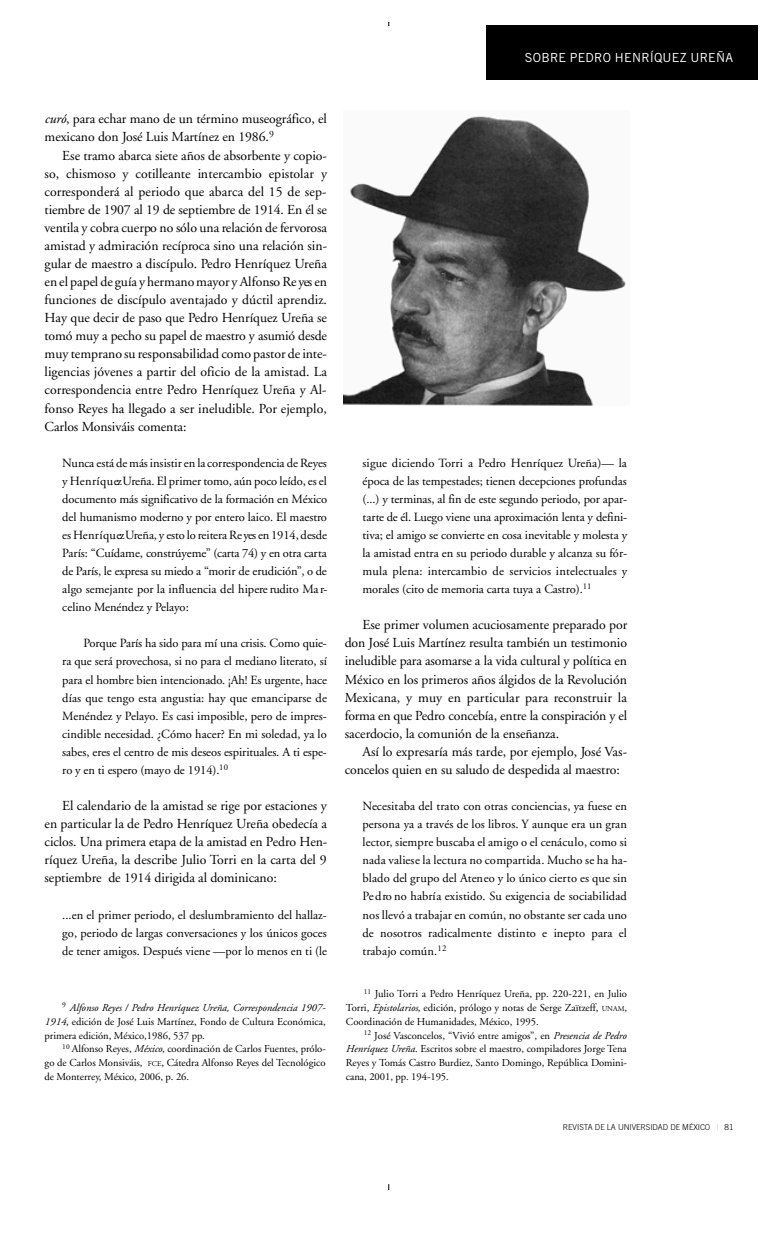
<style>
.page{position:relative;width:780px;height:1241px;background:#fff}
.page>*{position:absolute;margin:0;border:0;box-sizing:border-box;transform-origin:0 0}
.t1{font:13.75px/18px "Adobe Garamond";letter-spacing:-.005em;color:#000;text-align:justify}
.t2{font:12.5px/18.1px "Adobe Garamond";color:#000;text-align:justify}
.t3{font:12.5px "Trade Gothic";letter-spacing:.02em;color:#fff}
.t4{font:10.62px/13.8px "Adobe Garamond";color:#000;text-align:justify}
.t5{font:300 8.12px "Trade Gothic";letter-spacing:-.01em;color:#000}
.s1{font-style:italic}
.s2{font-size:7.38px}
.s3{font-weight:400;color:#bfbfbf}
</style>
<div class="page">
<div style="left:486px;top:25px;width:271px;height:55px;background:#000"></div>
<img style="left:344px;top:116px;width:282px;height:289px">
<p class="t3" style="left:525px;top:53px;width:210px">SOBRE PEDRO HENRÍQUEZ UREÑA</p>
<p class="t1" style="left:45px;top:111px;width:284px"><span class="s1">curó</span>, para echar mano de un término museográfico, el mexicano don José Luis Martínez en 1986.<sup>9</sup></p>
<p class="t1" style="left:45px;top:147px;width:284px;text-indent:18px">Ese tramo abarca siete años de absorbente y copio&shy;so, chismoso y cotilleante intercambio epistolar y corresponderá al periodo que abarca del 15 de sep&shy;tiembre de 1907 al 19 de septiembre de 1914. En él se ventila y cobra cuerpo no sólo una relación de fervo ro sa amistad y admiración recíproca sino una relación sin&shy;gular de maestro a discípulo. Pedro Henríquez Ureña en el papel de guía y hermano mayor y Alfonso Re yesen funciones de discípulo aventajado y dúctil aprendiz.<br>Hay que decir de paso que Pedro Henríquez Ureña se tomó muy a pecho su papel de maestro y asumió desde muy temprano su responsabilidad como pastor de inte&shy;ligencias jóvenes a partir del oficio de la amistad. La correspondencia entre Pedro Henríquez Ureña y Al&shy;fonso Reyes ha llegado a ser ineludible. Por ejemplo, Carlos Monsiváis comenta:</p>
<p class="t2" style="left:62px;top:455px;width:267px">Nunca está demás insistiren la correspondencia deRe ye s y He n r íq u ezUreña. El primer tomo, aún poco leído, es el documento más significativo de la formación en México del humanismo moderno y por entero laico. El maestro es He n r íq u ezUreña, y esto lo reitera Re yes en 1914, desde París: “Cuídame, constrúyeme” (carta 74) y en otra carta de París, le expresa su miedo a “morir de erudición”, o de algo semejante por la influencia del hipere rudito Ma r&shy;c elino Menéndez y Pelayo:</p>
<p class="t2" style="left:62px;top:635px;width:266px;text-indent:21px">Porque París ha sido para mí una crisis. Como quie&shy;ra que será provechosa, si no para el mediano literato, sí para el hombre bien intencionado. ¡Ah! Es urgente, hace días que tengo esta angustia: hay que emanciparse de Menéndez y Pelayo. Es casi imposible, pero de impres&shy;cindible necesidad. ¿Cómo hacer? En mi soledad, ya lo sabes, eres el centro de mis deseos espirituales. A ti espe&shy;ro y en ti espero (mayo de 1914).<sup>10</sup></p>
<p class="t1" style="left:45px;top:797px;width:284px;text-indent:18px">El calendario de la amistad se rige por estaciones y en particular la de Pedro Henríquez Ureña obedecía a ciclos. Una primera etapa de la amistad en Pedro Hen&shy;ríquez Ureña, la describe Julio Torri en la carta del 9 septiembre de 1914 dirigida al dominicano:</p>
<p class="t2" style="left:62px;top:906px;width:266px">...en el primer periodo, el deslumbramiento del hallaz&shy;go, periodo de largas conversaciones y los únicos goces de tener amigos. Después viene —por lo menos en ti (le</p>
<p class="t4" style="left:45px;top:1001px;width:282px;text-indent:18px"><sup>9</sup> <span class="s1">Alfonso Reyes / Pedro Henríquez Ureña, Correspondencia 1907- 1914</span>, edición de José Luis Martínez, Fondo de Cultura Económica, primera edición, México,1986, 537 pp.</p>
<p class="t4" style="left:45px;top:1042px;width:283px;text-indent:18px"><sup>10</sup> Alfonso Reyes, <span class="s1">México</span>, coordinación de Carlos Fuentes, prólo&shy;go de Carlos Monsiváis, <span class="s2">FCE</span>, Cátedra Alfonso Reyes del Tecnológico de Monterrey, México, 2006, p. 26.</p>
<p class="t2" style="left:362px;top:455px;width:266px">sigue diciendo Torri a Pedro Henríquez Ureña)— la época de las tempestades; tienen decepciones profundas (...) y terminas, al fin de este segundo periodo, por apar&shy;tarte de él. Luego viene una aproximación lenta y defini&shy;tiva; el amigo se convierte en cosa inevitable y molesta y la amistad entra en su periodo durable y alcanza su fór&shy;mula plena: intercambio de servicios intelectuales y morales (cito de memoria carta tuya a Castro).<sup>11</sup></p>
<p class="t1" style="left:345px;top:617px;width:284px;text-indent:18px">Ese primer volumen acuciosamente preparado por don José Luis Martínez resulta también un testimonio ineludible para asomarse a la vida cultural y política en México en los primeros años álgidos de la Revolución Mexicana, y muy en particular para reconstruir la forma en que Pedro concebía, entre la conspiración y el sacerdocio, la comunión de la enseñanza.</p>
<p class="t1" style="left:345px;top:743px;width:284px;text-indent:18px">Así lo expresaría más tarde, por ejemplo, José Vas&shy;concelos quien en su saludo de despedida al maestro:</p>
<p class="t2" style="left:362px;top:798px;width:266px">Necesitaba del trato con otras conciencias, ya fuese en persona ya a través de los libros. Y aunque era un gran le c to r, siempre buscaba el amigo o el cenáculo, como si nada valiese la lectura no compartida. Mucho se ha ha&shy;blado del grupo del Ateneo y lo único cierto es que sin Pe d ro no habría existido. Su exigencia de sociabilidad nos llevó a trabajar en común, no obstante ser cada uno de nosotros radicalmente distinto e inepto para el trabajo común.<sup>1</sup> <sup>2</sup></p>
<p class="t4" style="left:346px;top:987px;width:283px;text-indent:18px"><sup>11</sup> Julio Torri a Pedro Henríquez Ureña, pp. 220-221, en Julio Torri, <span class="s1">Epistolarios</span>, edición, prólogo y notas de Serge Zaïtzeff, <span class="s2">UNAM</span>, Coordinación de Humanidades, México, 1995.</p>
<p class="t4" style="left:346px;top:1029px;width:282px;text-indent:18px"><sup>12</sup> José Vasconcelos, “Vivió entre amigos”, en <span class="s1">Presencia de Pedro Henríquez Ureña</span>. Escritos sobre el maestro, compiladores Jorge Tena Reyes y Tomás Castro Burdiez, Santo Domingo, República Domini&shy;cana, 2001, pp. 194-195.</p>
<p class="t5" style="left:562px;top:1123px;width:172px">REVISTA DE LA UNIVERSIDAD DE MÉXICO <span class="s3">|</span> 81</p>
</div>
